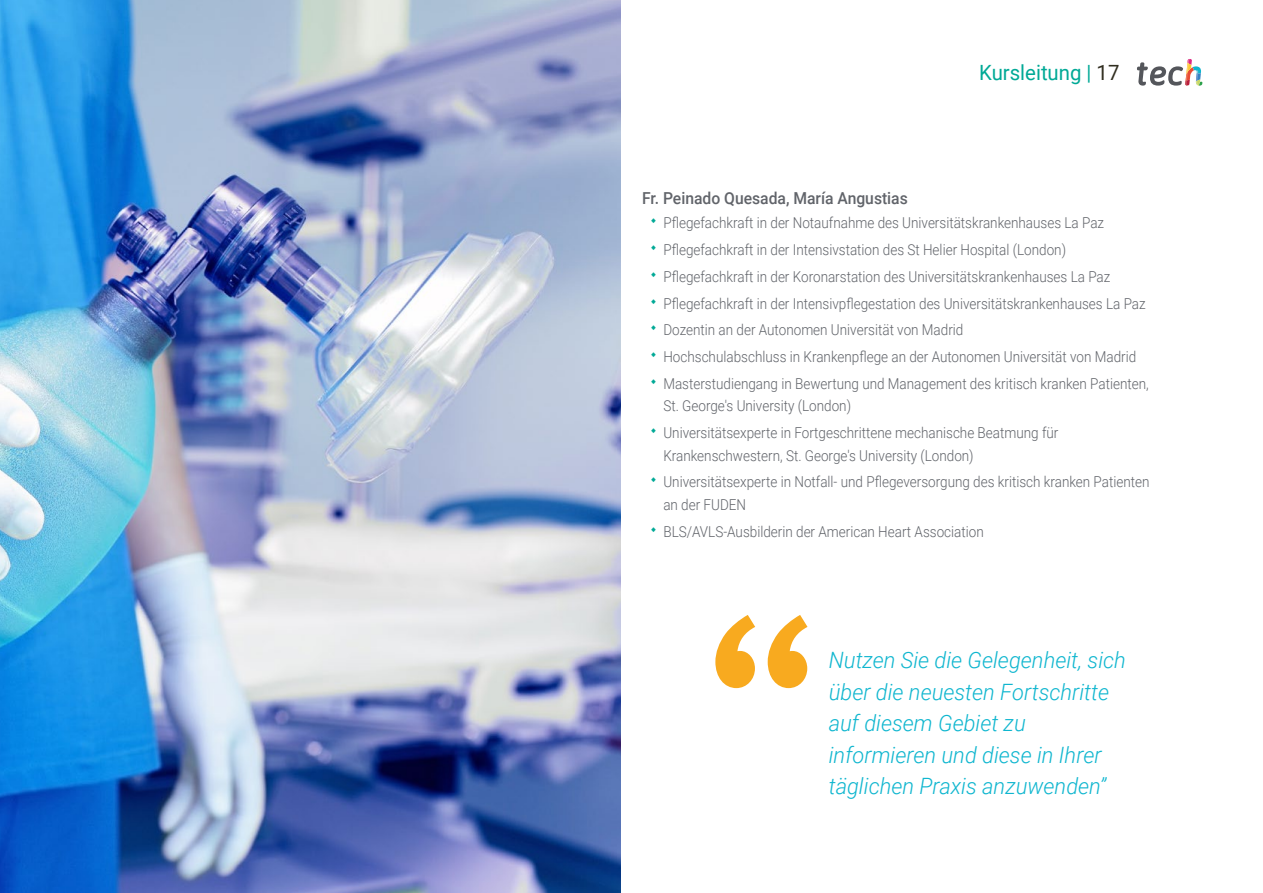
<style>
.page{position:relative;width:1263px;height:893px;background:#fff}
.page>*{position:absolute;margin:0;border:0;box-sizing:border-box;transform-origin:0 0}
.t1{font:italic 300 22.5px/31.5px "Roboto";color:#0fb6cf}
.t2{font:21px "Roboto";color:#00a996}
.t3{font:500 16.5px "Roboto";color:#61646a;scale:.95 1}
.t4{font:300 15px/26.7px "Roboto";color:#61646a;scale:.9 1}
.s1{color:#312e20}
</style>
<div class="page">
<img style="left:0;top:0;width:621px;height:893px">
<svg style="left:1137px;top:59px;width:65px;height:27px"></svg>
<svg style="left:715px;top:615px;width:92px;height:73px"></svg>
<h2 class="t2" style="left:979px;top:57px;width:142px">Kursleitung | <span class="s1">17</span></h2>
<p class="t3" style="left:642px;top:186px;width:281px">Fr. Peinado Quesada, María Angustias</p>
<p class="t4" style="left:663px;top:209px;width:541px">Pflegefachkraft in der Notaufnahme des Universitätskrankenhauses La Paz Pflegefachkraft in der Intensivstation des St Helier Hospital (London)<br>Pflegefachkraft in der Koronarstation des Universitätskrankenhauses La Paz Pflegefachkraft in der Intensivpflegestation des Universitätskrankenhauses La Paz Dozentin an der Autonomen Universität von Madrid<br>Hochschulabschluss in Krankenpflege an der Autonomen Universität von Madrid Masterstudiengang in Bewertung und Management des kritisch kranken Patienten,</p>
<p class="t4" style="left:663px;top:392px;width:440px">St. George's University (London)<br>Universitätsexperte in Fortgeschrittene mechanische Beatmung für</p>
<p class="t4" style="left:663px;top:441px;width:542px">Krankenschwestern, St. George's University (London)<br>Universitätsexperte in Notfall- und Pflegeversorgung des kritisch kranken Patienten</p>
<p class="t4" style="left:663px;top:491px;width:357px">an der FUDEN<br>BLS/AVLS-Ausbilderin der American Heart Association</p>
<h1 class="t1" style="left:829px;top:644px;width:299px">Nutzen Sie die Gelegenheit, sich über die neuesten Fortschritte auf diesem Gebiet zu informieren und diese in Ihrer täglichen Praxis anzuwenden”</h1>
</div>
